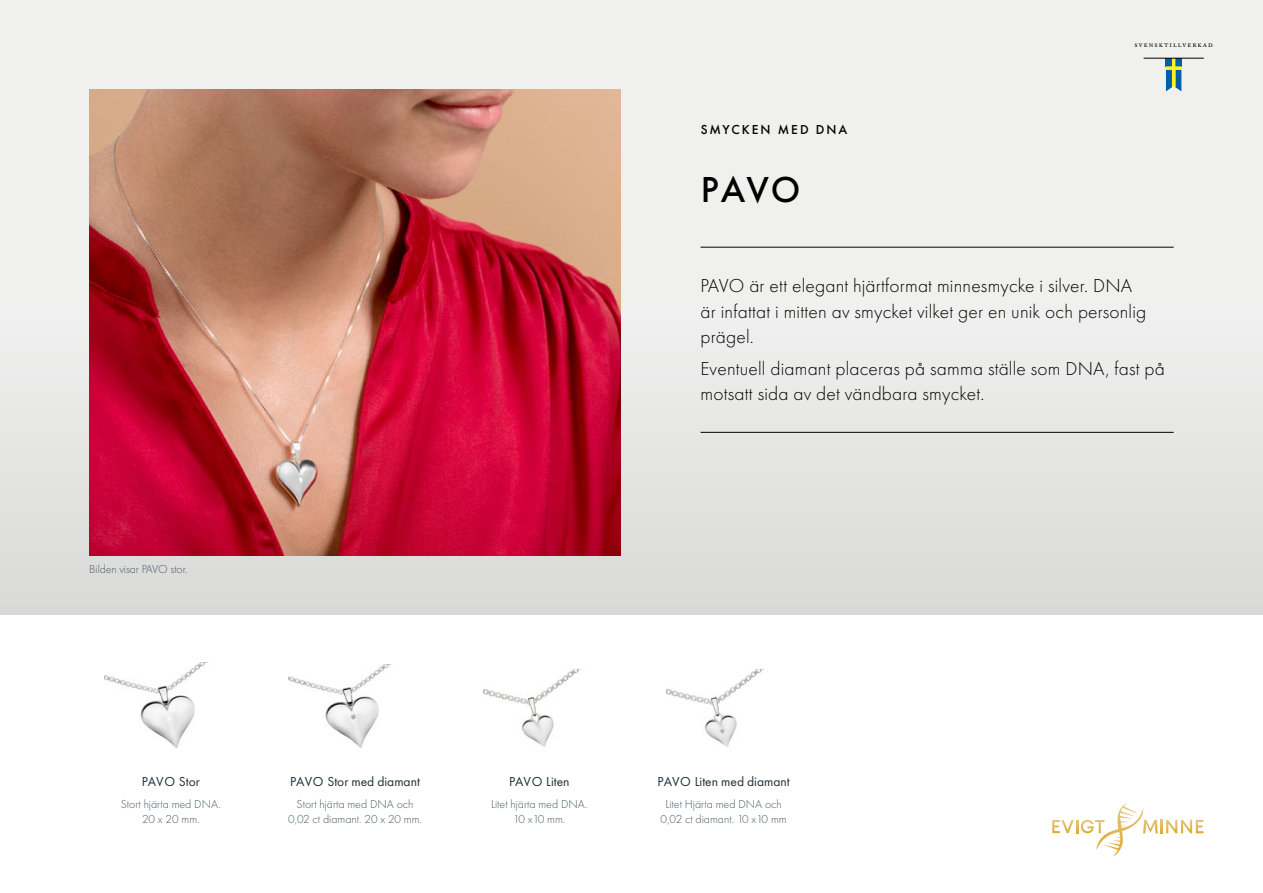
<style>
.page{position:relative;width:1263px;height:893px;background:#fff}
.page>*{position:absolute;margin:0;border:0;box-sizing:border-box;transform-origin:0 0}
.t1{font:500 37.5px "Futura PT";color:#000}
.t2{font:300 19.5px/25.5px "Futura PT";letter-spacing:.01em;color:#000}
.t3{font:13.5px "Futura PT";color:#1f2e36}
.t4{font:500 13.5px "Futura PT";letter-spacing:.15em;color:#000}
.t5{font:300 12px/15px "Futura PT";color:#475a65;text-align:center}
.t6{font:7.95px "Adobe Caslon Pro";letter-spacing:.13em;color:#000}
</style>
<div class="page">
<div style="left:0;top:0;width:1263px;height:614px;background:linear-gradient(to bottom,#f6f5f5,#dfdfdd)"></div>
<svg style="left:1052px;top:803px;width:151px;height:54px"></svg>
<svg style="left:1166px;top:59px;width:15px;height:32px"></svg>
<hr style="left:1143px;top:58px;width:61px;height:1px;background:#000">
<img style="left:89px;top:89px;width:532px;height:466px">
<hr style="left:701px;top:247px;width:473px;height:1px;background:#000">
<hr style="left:701px;top:432px;width:473px;height:1px;background:#000">
<img style="left:104px;top:662px;width:104px;height:87px">
<img style="left:484px;top:670px;width:95px;height:77px">
<img style="left:666px;top:670px;width:96px;height:77px">
<img style="left:289px;top:665px;width:100px;height:83px">
<p class="t5" style="left:89px;top:562px;width:100px">Bilden visar PAVO stor.</p>
<p class="t4" style="left:701px;top:121px;width:148px">SMYCKEN MED DNA</p>
<h1 class="t1" style="left:701px;top:167px;width:101px">PAVO</h1>
<p class="t6" style="left:1134px;top:40px;width:80px">svensktillverkad</p>
<p class="t2" style="left:701px;top:273px;width:447px">PAVO är ett elegant hjärtformat minnesmycke i silver. DNA är infattat i mitten av smycket vilket ger en unik och personlig prägel.</p>
<p class="t2" style="left:701px;top:355px;width:466px">Eventuell diamant placeras på samma ställe som DNA, fast på motsatt sida av det vändbara smycket.</p>
<p class="t3" style="left:142px;top:774px;width:60px">PAVO Stor</p>
<p class="t5" style="left:121px;top:796px;width:102px">Stort hjärta med DNA.<br>20 x 20 mm.</p>
<p class="t3" style="left:290px;top:774px;width:131px">PAVO Stor med diamant</p>
<p class="t5" style="left:288px;top:796px;width:135px">Stort hjärta med DNA och<br>0,02 ct diamant. 20 x 20 mm.</p>
<p class="t3" style="left:509px;top:774px;width:62px">PAVO Liten</p>
<p class="t5" style="left:491px;top:796px;width:98px">Litet hjärta med DNA.<br>10 x10 mm.</p>
<p class="t3" style="left:657px;top:774px;width:134px">PAVO Liten med diamant</p>
<p class="t5" style="left:661px;top:796px;width:128px">Litet Hjärta med DNA och<br>0,02 ct diamant. 10 x10 mm</p>
</div>
